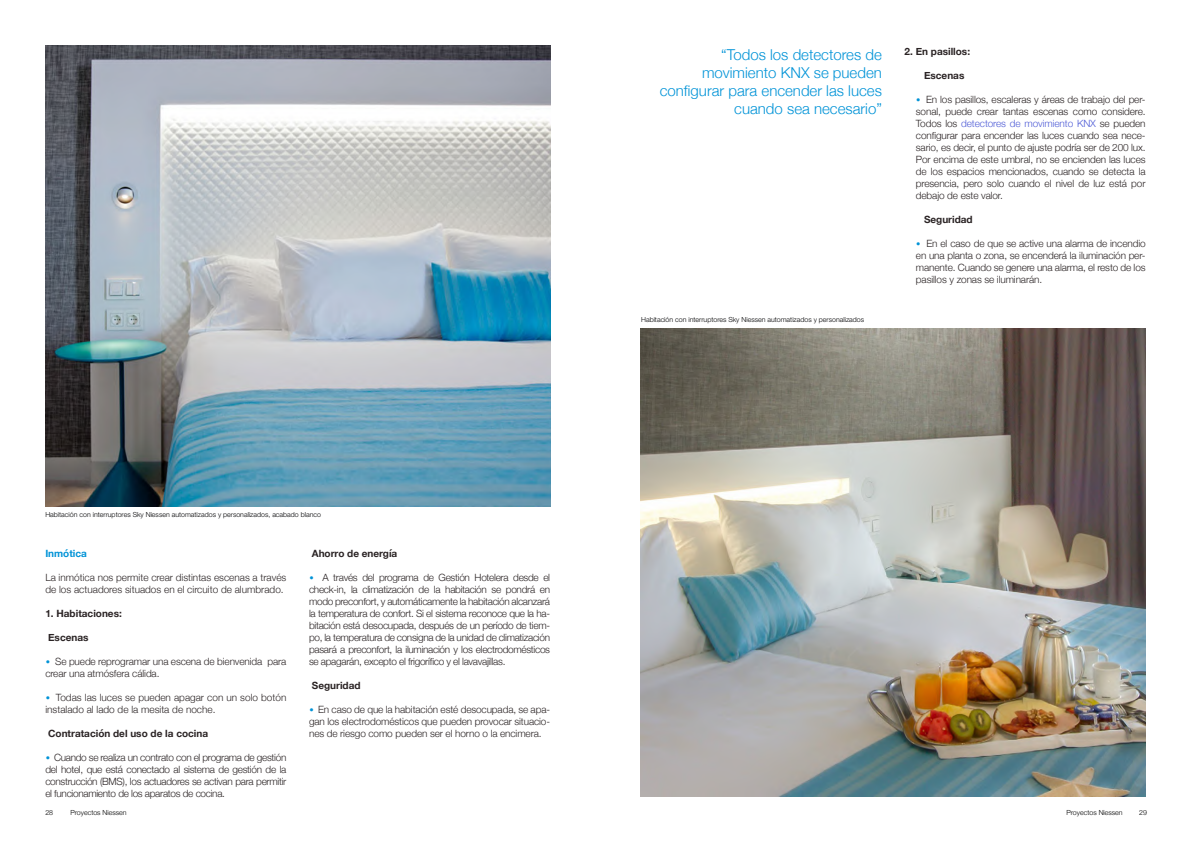
<style>
.page{position:relative;width:1191px;height:842px;background:#fff}
.page>*{position:absolute;margin:0;border:0;box-sizing:border-box;transform-origin:0 0}
.t1{font:300 15px/18px "Helvetica Neue";color:#0093d7;text-align:right}
.t2{font:300 10px/12px "Helvetica Neue";letter-spacing:-.01em;color:#2a2324;text-align:justify}
.t3{font:700 10px "Helvetica Neue";color:#2a2324}
.t4{font:700 10px "Helvetica Neue";color:#0093d7}
.t5{font:300 7px "Helvetica Neue LT Std";color:#020203}
.t6{font:300 7px "Helvetica Neue";color:#000}
.s1{font-weight:700;font-size:18px;color:#0093d7}
.s2{color:#4f5cd6}
</style>
<div class="page">
<img style="left:45px;top:45px;width:505px;height:461px">
<img style="left:641px;top:329px;width:504px;height:468px">
<p class="t5" style="left:45px;top:510px;width:277px">Habitación con interruptores Sky Niessen automatizados y personalizados, acabado blanco</p>
<p class="t4" style="left:45px;top:545px;width:43px">Inmótica</p>
<p class="t2" style="left:45px;top:570px;width:242px">La inmótica nos permite crear distintas escenas a través de los actuadores situados en el circuito de alumbrado.</p>
<p class="t3" style="left:45px;top:605px;width:78px">1. Habitaciones:</p>
<p class="t3" style="left:48px;top:629px;width:42px">Escenas</p>
<p class="t2" style="left:45px;top:654px;width:242px"><span class="s1">·</span> Se puede reprogramar una escena de bienvenida para crear una atmósfera cálida.</p>
<p class="t2" style="left:45px;top:690px;width:242px"><span class="s1">·</span> Todas las luces se pueden apagar con un solo botón instalado al lado de la mesita de noche.</p>
<p class="t3" style="left:48px;top:725px;width:161px">Contratación del uso de la cocina</p>
<p class="t2" style="left:45px;top:750px;width:242px"><span class="s1">·</span> Cuando se realiza un contrato con el programa de gestión del hotel, que está conectado al sistema de gestión de la construcción (BMS), los actuadores se activan para permitir el funcionamiento de los aparatos de cocina.</p>
<p class="t3" style="left:312px;top:545px;width:87px">Ahorro de energía</p>
<p class="t2" style="left:309px;top:570px;width:242px"><span class="s1">·</span> A través del programa de Gestión Hotelera desde el check-in, la climatización de la habitación se pondrá en modo preconfort, y automáticamente la habitación alcanzará la temperatura de confort. Si el sistema reconoce que la ha&shy;bitación está desocupada, después de un período de tiem&shy;po, la temperatura de consigna de la unidad de climatización pasará a preconfort, la iluminación y los electrodomésticos se apagarán, excepto el frigorífico y el lavavajillas.</p>
<p class="t3" style="left:312px;top:677px;width:50px">Seguridad</p>
<p class="t2" style="left:309px;top:702px;width:242px"><span class="s1">·</span> En caso de que la habitación esté desocupada, se apa&shy;gan los electrodomésticos que pueden provocar situacio&shy;nes de riesgo como pueden ser el horno o la encimera.</p>
<h1 class="t1" style="left:660px;top:44px;width:224px">“Todos los detectores de movimiento KNX se pueden configurar para encender las luces cuando sea necesario”</h1>
<p class="t5" style="left:641px;top:315px;width:225px">Habitación con interruptores Sky Niessen automatizados y personalizados</p>
<p class="t3" style="left:904px;top:44px;width:67px">2. En pasillos:</p>
<p class="t3" style="left:924px;top:68px;width:42px">Escenas</p>
<p class="t2" style="left:916px;top:93px;width:231px"><span class="s1">·</span> En los pasillos, escaleras y áreas de trabajo del per&shy;sonal, puede crear tantas escenas como considere.<br>Todos los <span class="s2">detectores de movimiento KNX</span> se pueden configurar para encender las luces cuando sea nece&shy;sario, es decir, el punto de ajuste podría ser de 200 lux.<br>Por encima de este umbral, no se encienden las luces de los espacios mencionados, cuando se detecta la presencia, pero solo cuando el nivel de luz está por debajo de este valor.</p>
<p class="t3" style="left:924px;top:212px;width:50px">Seguridad</p>
<p class="t2" style="left:916px;top:237px;width:231px"><span class="s1">·</span> En el caso de que se active una alarma de incendio en una planta o zona, se encenderá la iluminación per&shy;manente. Cuando se genere una alarma, el resto de los pasillos y zonas se iluminarán.</p>
<p class="t6" style="left:45px;top:807px;width:9px">28</p>
<p class="t6" style="left:70px;top:807px;width:58px">Proyectos Niessen</p>
<p class="t6" style="left:1139px;top:807px;width:9px">29</p>
<p class="t6" style="left:1066px;top:807px;width:58px">Proyectos Niessen</p>
</div>
